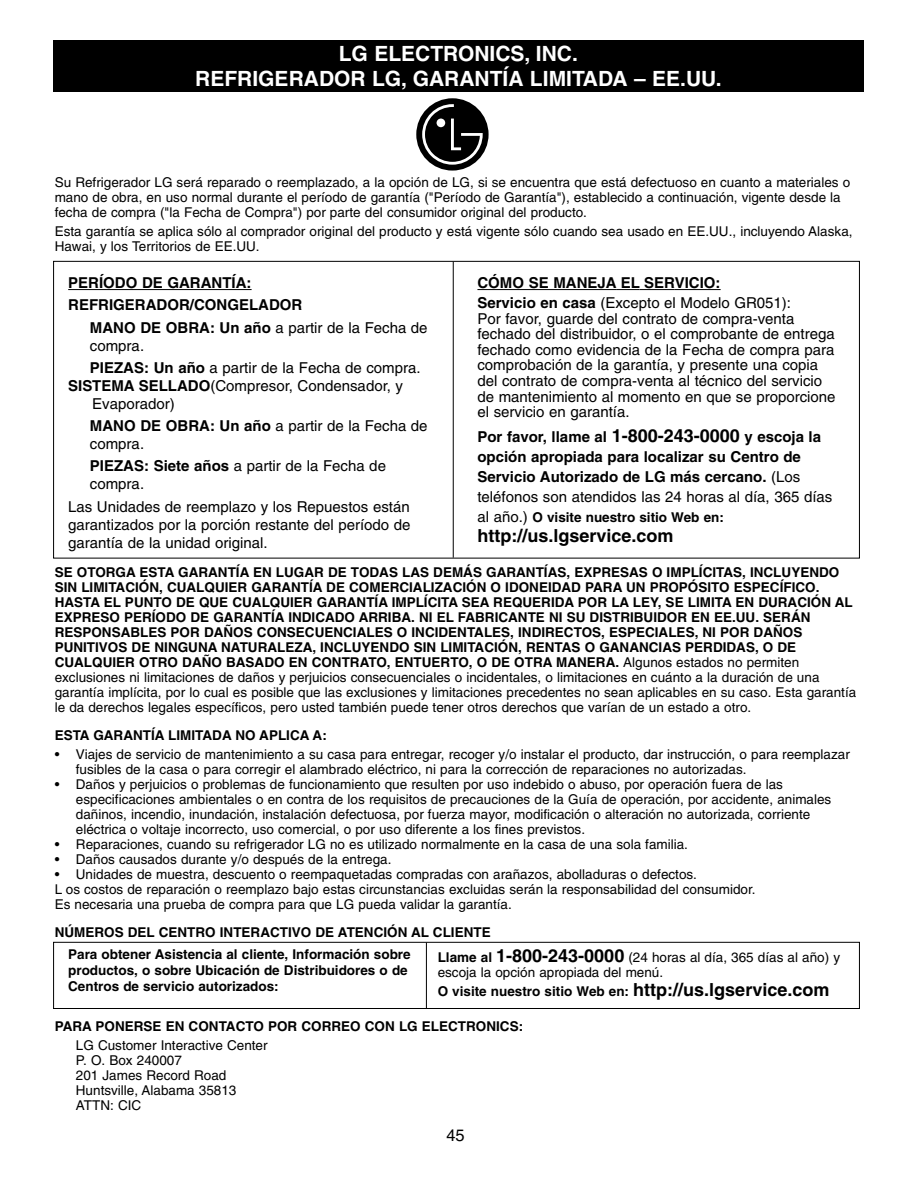
<style>
.page{position:relative;width:914px;height:1190px;background:#fff}
.page>*{position:absolute;margin:0;border:0;box-sizing:border-box;transform-origin:0 0}
.t1{font:700 21px/25.2px "Helvetica";color:#fff;text-align:center}
.t2{font:700 18px "Helvetica";color:#000}
.t3{font:16.5px "Helvetica";color:#000}
.t4{font:15px/15.6px "Helvetica";color:#000}
.t5{font:700 15px/20.1px "Helvetica";color:#000}
.t6{font:13.5px/15px "Helvetica";color:#000}
.t7{font:700 13.5px/15px "Helvetica";color:#000}
.s1{font-weight:700}
.s2{font-weight:400}
.s3{font-size:18px}
.s4{font-weight:400;font-size:15px}
.s5{font-weight:700;font-size:18px}
</style>
<div class="page">
<div style="left:53px;top:40px;width:810px;height:52px;background:#000"></div>
<hr style="left:68px;top:289px;width:183px;height:1px;background:#000">
<hr style="left:477px;top:289px;width:139px;height:1px;background:#000">
<svg style="left:616px;top:289px;width:23px;height:1px"></svg>
<hr style="left:639px;top:289px;width:35px;height:1px;background:#000">
<hr style="left:674px;top:289px;width:46px;height:1px;background:#000">
<hr style="left:453px;top:262px;width:1px;height:295px;background:#000">
<div style="left:53px;top:942px;width:806px;height:66px;border:1px solid #000"></div>
<hr style="left:426px;top:942px;width:1px;height:66px;background:#000">
<div style="left:416px;top:98px;width:72px;height:72px;background:#000;border-radius:50%"></div>
<svg style="left:422px;top:104px;width:60px;height:61px"></svg>
<h1 class="t1" style="left:195px;top:43px;width:528px">LG ELECTRONICS, INC.<br>REFRIGERADOR LG, GARANTÍA LIMITADA – EE.UU.</h1>
<p class="t6" style="left:55px;top:176px;width:797px">Su Refrigerador LG será reparado o reemplazado, a la opción de LG, si se encuentra que está defectuoso en cuanto a materiales o mano de obra, en uso normal durante el período de garantía ("Período de Garantía"), establecido a continuación, vigente desde la fecha de compra ("la Fecha de Compra") por parte del consumidor original del producto.</p>
<p class="t6" style="left:55px;top:225px;width:799px">Esta garantía se aplica sólo al comprador original del producto y está vigente sólo cuando sea usado en EE.UU., incluyendo Alaska,<br>Hawai, y los Territorios de EE.UU.</p>
<p class="t5" style="left:68px;top:274px;width:185px">PERÍODO DE GARANTÍA:</p>
<p class="t5" style="left:68px;top:296px;width:236px">REFRIGERADOR/CONGELADOR</p>
<p class="t4" style="left:90px;top:321px;width:339px"><span class="s1">MANO DE OBRA: Un año</span> a partir de la Fecha de</p>
<p class="t4" style="left:90px;top:336px;width:332px;line-height:22.2px">compra.<br><span class="s1">PIEZAS: Un año</span> a partir de la Fecha de compra.</p>
<p class="t4" style="left:92px;top:378px;width:312px;line-height:18px;text-indent:-24px"><span class="s1">SISTEMA SELLADO</span>(Compresor, Condensador, y<br>Evaporador)</p>
<p class="t4" style="left:90px;top:418px;width:339px;line-height:18px"><span class="s1">MANO DE OBRA: Un año</span> a partir de la Fecha de compra.</p>
<p class="t4" style="left:90px;top:458px;width:297px;line-height:18px"><span class="s1">PIEZAS: Siete años</span> a partir de la Fecha de compra.</p>
<p class="t4" style="left:68px;top:499px;width:344px;line-height:18px;text-align:justify">Las Unidades de reemplazo y los Repuestos están garantizados por la porción restante del período de garantía de la unidad original.</p>
<p class="t5" style="left:477px;top:274px;width:315px">CÓMO SE MANEJA EL SERVICIO:<br>Servicio en casa <span class="s2">(Excepto el Modelo GR051):</span></p>
<p class="t4" style="left:477px;top:312px;width:359px">Por favor, guarde del contrato de compra-venta fechado del distribuidor, o el comprobante de entrega fechado como evidencia de la Fecha de compra para comprobación de la garantía, y presente una copia del contrato de compra-venta al técnico del servicio de mantenimiento al momento en que se proporcione el servicio en garantía.</p>
<p class="t5" style="left:477px;top:427px;width:356px">Por favor, llame al <span class="s3">1-800-243-0000</span> y escoja la opción apropiada para localizar su Centro de Servicio Autorizado de LG más cercano. <span class="s2">(Los teléfonos son atendidos las 24 horas al día, 365 días</span></p>
<p class="t7" style="left:477px;top:511px;width:248px"><span class="s4">al año.)</span> O visite nuestro sitio Web en:</p>
<h2 class="t2" style="left:477px;top:529px;width:198px">http://us.lgservice.com</h2>
<p class="t7" style="left:55px;top:566px;width:803px">SE OTORGA ESTA GARANTÍA EN LUGAR DE TODAS LAS DEMÁS GARANTÍAS, EXPRESAS O IMPLÍCITAS, INCLUYENDO SIN LIMITACIÓN, CUALQUIER GARANTÍA DE COMERCIALIZACIÓN O IDONEIDAD PARA UN PROPÓSITO ESPECÍFICO.<br>HASTA EL PUNTO DE QUE CUALQUIER GARANTÍA IMPLÍCITA SEA REQUERIDA POR LA LEY, SE LIMITA EN DURACIÓN AL EXPRESO PERÍODO DE GARANTÍA INDICADO ARRIBA. NI EL FABRICANTE NI SU DISTRIBUIDOR EN EE.UU. SERÁN RESPONSABLES POR DAÑOS CONSECUENCIALES O INCIDENTALES, INDIRECTOS, ESPECIALES, NI POR DAÑOS PUNITIVOS DE NINGUNA NATURALEZA, INCLUYENDO SIN LIMITACIÓN, RENTAS O GANANCIAS PERDIDAS, O DE CUALQUIER OTRO DAÑO BASADO EN CONTRATO, ENTUERTO, O DE OTRA MANERA. <span class="s2">Algunos estados no permiten exclusiones ni limitaciones de daños y perjuicios consecuenciales o incidentales, o limitaciones en cuánto a la duración de una garantía implícita, por lo cual es posible que las exclusiones y limitaciones precedentes no sean aplicables en su caso. Esta garantía le da derechos legales específicos, pero usted también puede tener otros derechos que varían de un estado a otro.</span></p>
<p class="t7" style="left:55px;top:728px;width:274px">ESTA GARANTÍA LIMITADA NO APLICA A:</p>
<p class="t6" style="left:76px;top:748px;width:775px;text-indent:-21px">• Viajes de servicio de mantenimiento a su casa para entregar, recoger y/o instalar el producto, dar instrucción, o para reemplazar fusibles de la casa o para corregir el alambrado eléctrico, ni para la corrección de reparaciones no autorizadas.</p>
<p class="t6" style="left:76px;top:778px;width:757px;text-indent:-21px">• Daños y perjuicios o problemas de funcionamiento que resulten por uso indebido o abuso, por operación fuera de las especificaciones ambientales o en contra de los requisitos de precauciones de la Guía de operación, por accidente, animales dañinos, incendio, inundación, instalación defectuosa, por fuerza mayor, modificación o alteración no autorizada, corriente eléctrica o voltaje incorrecto, uso comercial, o por uso diferente a los fines previstos.</p>
<p class="t6" style="left:55px;top:838px;width:635px">• Reparaciones, cuando su refrigerador LG no es utilizado normalmente en la casa de una sola familia.</p>
<p class="t6" style="left:55px;top:853px;width:338px">• Daños causados durante y/o después de la entrega.</p>
<p class="t6" style="left:55px;top:868px;width:702px">• Unidades de muestra, descuento o reempaquetadas compradas con arañazos, abolladuras o defectos.<br>L os costos de reparación o reemplazo bajo estas circunstancias excluidas serán la responsabilidad del consumidor.<br>Es necesaria una prueba de compra para que LG pueda validar la garantía.</p>
<p class="t7" style="left:55px;top:925px;width:437px">NÚMEROS DEL CENTRO INTERACTIVO DE ATENCIÓN AL CLIENTE</p>
<p class="t7" style="left:68px;top:947px;width:344px;line-height:16.2px">Para obtener Asistencia al cliente, Información sobre productos, o sobre Ubicación de Distribuidores o de<br>Centros de servicio autorizados:</p>
<p class="t6" style="left:437px;top:951px;width:404px"><span class="s1">Llame al</span> <span class="s5">1-800-243-0000</span> (24 horas al día, 365 días al año) y escoja la opción apropiada del menú.</p>
<p class="t7" style="left:437px;top:985px;width:393px">O visite nuestro sitio Web en: <span class="s3">http://us.lgservice.com</span></p>
<p class="t7" style="left:55px;top:1020px;width:470px">PARA PONERSE EN CONTACTO POR CORREO CON LG ELECTRONICS:</p>
<p class="t6" style="left:76px;top:1039px;width:193px">LG Customer Interactive Center<br>P. O. Box 240007<br>201 James Record Road<br>Huntsville, Alabama 35813<br>ATTN: CIC</p>
<p class="t3" style="left:446px;top:1129px;width:20px">45</p>
</div>
